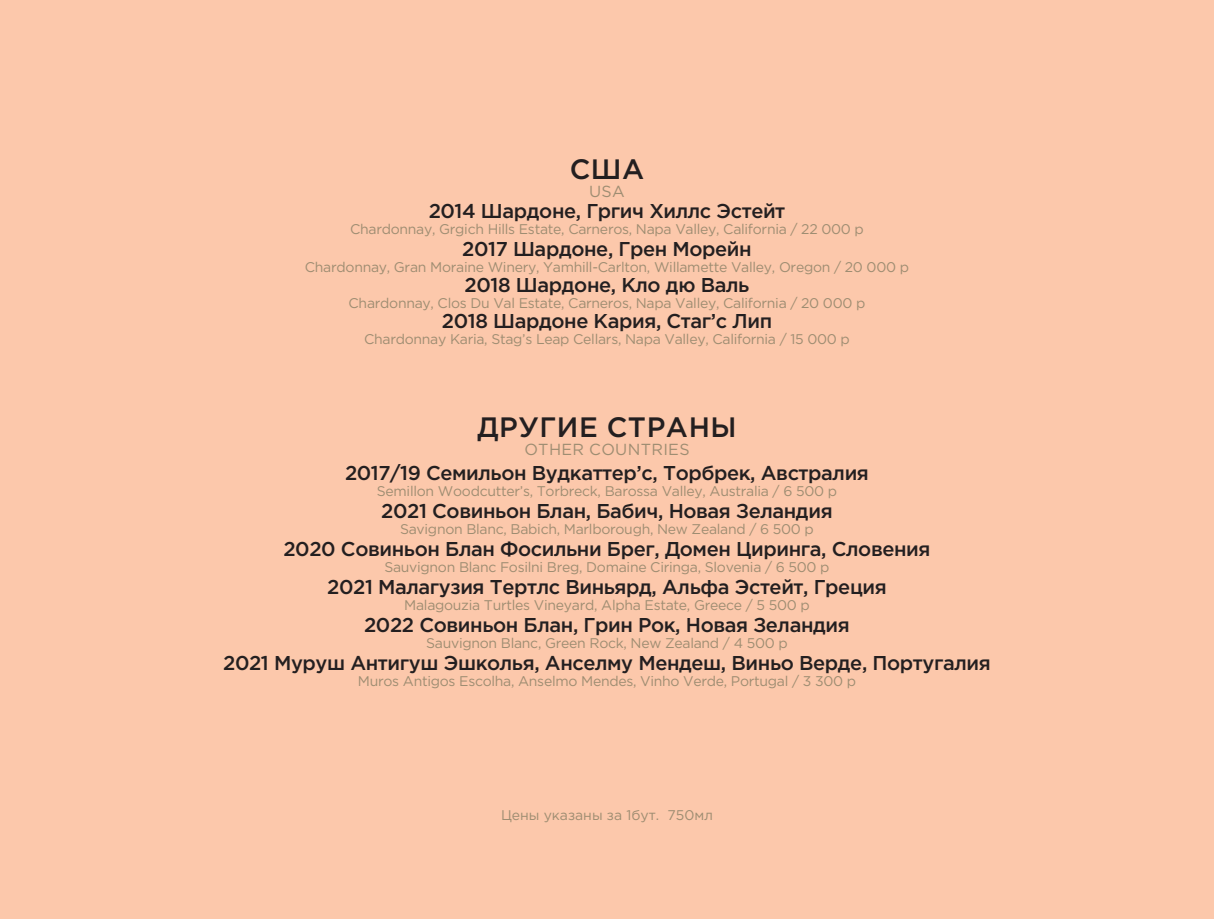
<style>
.page{position:relative;width:1214px;height:919px;background:#fff}
.page>*{position:absolute;margin:0;border:0;box-sizing:border-box;transform-origin:0 0}
.t1{font:500 28px "Gotham Pro";letter-spacing:.02em;color:#231f20}
.Стиль_абзаца_1{font:500 20px "Gotham Pro";letter-spacing:-.02em;color:#231f20}
.t2{font:16px "Gotham Pro";letter-spacing:.02em;color:#9e8d72}
.Стиль_абзаца_2{font:14px "Gotham Pro";letter-spacing:-.02em;color:#9e8d72}
.Стиль_абзаца_2-2{font:14px "Gotham Pro";color:#9e8d72}
</style>
<div class="page">
<div style="left:0;top:0;width:1213px;height:918px;background:#fcc8ab"></div>
<p class="t1" style="left:569px;top:153px;width:76px">США</p>
<p class="t2" style="left:589px;top:183px;width:37px">USA</p>
<p class="Стиль_абзаца_1" style="left:428px;top:199px;width:358px">2014 Шардоне, Гргич Хиллс Эстейт</p>
<p class="Стиль_абзаца_2" style="left:350px;top:221px;width:515px">Chardonnay, Grgich Hills Estate, Carneros, Napa Valley, California / 22 000 р</p>
<p class="Стиль_абзаца_1" style="left:462px;top:237px;width:291px">2017 Шардоне, Грен Морейн</p>
<p class="Стиль_абзаца_2" style="left:305px;top:259px;width:605px">Chardonnay, Gran Moraine Winery, Yamhill-Carlton, Willamette Valley, Oregon / 20 000 р</p>
<p class="Стиль_абзаца_1" style="left:464px;top:273px;width:286px">2018 Шардоне, Кло дю Валь</p>
<p class="Стиль_абзаца_2" style="left:348px;top:295px;width:518px">Chardonnay, Clos Du Val Estate, Carneros, Napa Valley, California / 20 000 р</p>
<p class="Стиль_абзаца_1" style="left:442px;top:309px;width:332px">2018 Шардоне Кария, Стаг’с Лип</p>
<p class="Стиль_абзаца_2" style="left:364px;top:331px;width:487px">Chardonnay Karia, Stag’s Leap Cellars, Napa Valley, California / 15 000 р</p>
<p class="t1" style="left:477px;top:411px;width:261px">ДРУГИЕ СТРАНЫ</p>
<p class="t2" style="left:524px;top:440px;width:167px">OTHER COUNTRIES</p>
<p class="Стиль_абзаца_1" style="left:345px;top:461px;width:525px">2017/19 Семильон Вудкаттер’с, Торбрек, Австралия</p>
<p class="Стиль_абзаца_2" style="left:377px;top:483px;width:461px">Semillon Woodcutter’s, Torbreck, Barossa Valley, Australia / 6 500 р</p>
<p class="Стиль_абзаца_1" style="left:381px;top:499px;width:453px">2021 Совиньон Блан, Бабич, Новая Зеландия</p>
<p class="Стиль_абзаца_2" style="left:400px;top:521px;width:415px">Savignon Blanc, Babich, Marlborough, New Zealand / 6 500 р</p>
<p class="Стиль_абзаца_1" style="left:283px;top:537px;width:648px">2020 Совиньон Блан Фосильни Брег, Домен Циринга, Словения</p>
<p class="Стиль_абзаца_2" style="left:384px;top:559px;width:446px">Sauvignon Blanc Fosilni Breg, Domaine Ciringa, Slovenia / 6 500 р</p>
<p class="Стиль_абзаца_1" style="left:327px;top:575px;width:561px">2021 Малагузия Тертлс Виньярд, Альфа Эстейт, Греция</p>
<p class="Стиль_абзаца_2" style="left:404px;top:597px;width:407px">Malagouzia Turtles Vineyard, Alpha Estate, Greece / 5 500 р</p>
<p class="Стиль_абзаца_1" style="left:364px;top:613px;width:487px">2022 Совиньон Блан, Грин Рок, Новая Зеландия</p>
<p class="Стиль_абзаца_2" style="left:426px;top:635px;width:363px">Sauvignon Blanc, Green Rock, New Zealand / 4 500 р</p>
<p class="Стиль_абзаца_1" style="left:223px;top:651px;width:769px">2021 Муруш Антигуш Эшколья, Анселму Мендеш, Виньо Верде, Португалия</p>
<p class="Стиль_абзаца_2" style="left:358px;top:673px;width:499px">Muros Antigos Escolha, Anselmo Mendes, Vinho Verde, Portugal / 3 300 р</p>
<p class="Стиль_абзаца_2-2" style="left:501px;top:807px;width:213px">Цены указаны за 1бут. 750мл</p>
</div>
